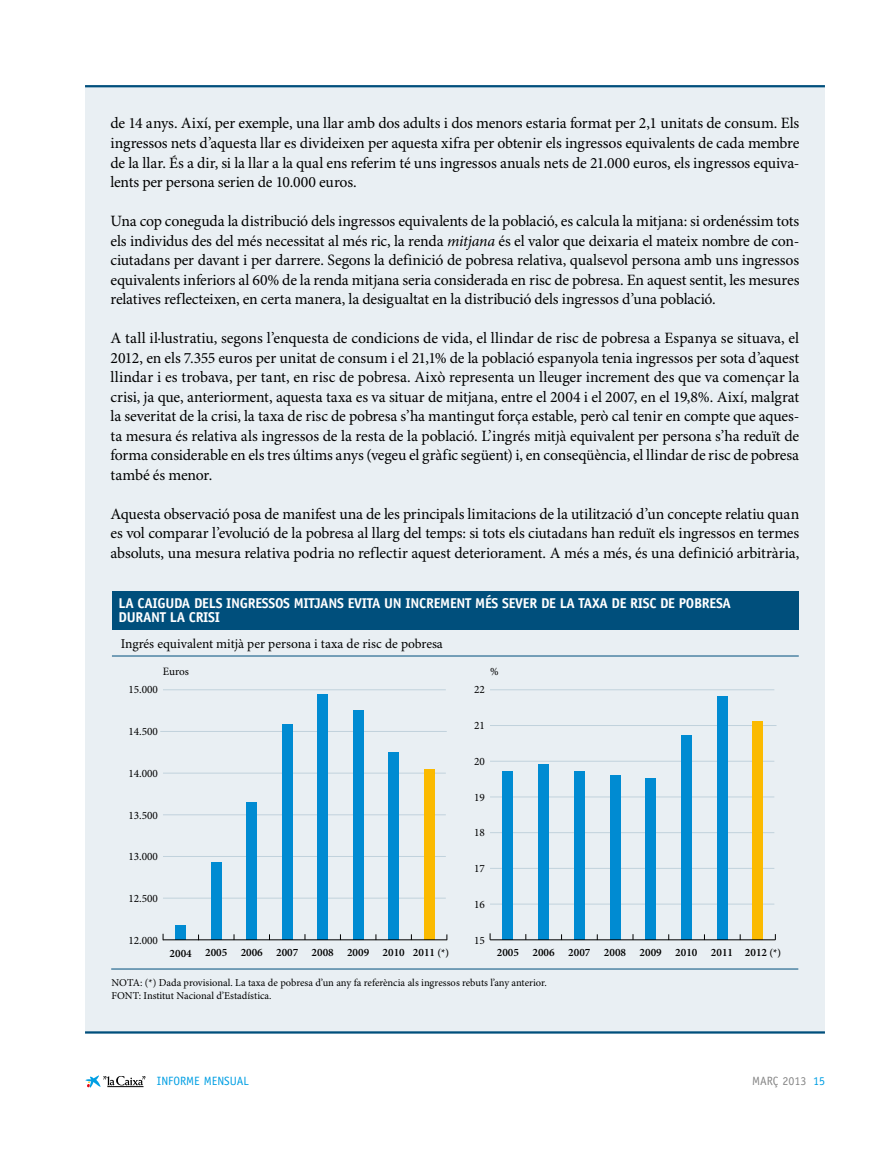
<style>
.page{position:relative;width:893px;height:1149px;background:#fff}
.page>*{position:absolute;margin:0;border:0;box-sizing:border-box;transform-origin:0 0}
.t1{font:15.75px/19.5px "Minion Pro";letter-spacing:-.01em;color:#000;text-align:justify}
.t2{font:700 14.25px/14.2px "Officina Sans Std";letter-spacing:-.02em;color:#fff}
.t3{font:13.5px "Minion Pro";color:#000}
.t4{font:12px "Officina Sans Std";color:#009fe3}
.t5{font:12px "Officina Sans Std";color:#878787}
.t6{font:600 11.25px "Minion Pro";color:#000}
.t7{font:11.25px "Minion Pro";color:#000}
.t8{font:10.5px/13.5px "Minion Pro";letter-spacing:-.005em;color:#000}
.s1{font-style:italic}
.s2{font-size:10.5px}
.s3{color:#009fe3}
</style>
<div class="page">
<svg style="left:85px;top:1075px;width:60px;height:12px"></svg>
<div style="left:85px;top:85px;width:740px;height:948px;background:#e9eff3"></div>
<hr style="left:85px;top:85px;width:740px;height:2px;background:#004f7c">
<hr style="left:85px;top:1030px;width:740px;height:3px;background:#004f7c">
<div style="left:112px;top:591px;width:687px;height:38px;background:#004f7c"></div>
<hr style="left:111px;top:968px;width:687px;height:1px;background:#004f7c">
<hr style="left:112px;top:655px;width:687px;height:1px;background:#004f7c">
<hr style="left:163px;top:689px;width:283px;height:1px;background:#c1d2dc">
<hr style="left:163px;top:814px;width:283px;height:1px;background:#c1d2dc">
<hr style="left:163px;top:856px;width:283px;height:1px;background:#c1d2dc">
<hr style="left:163px;top:897px;width:283px;height:1px;background:#c1d2dc">
<hr style="left:163px;top:772px;width:283px;height:1px;background:#c1d2dc">
<hr style="left:160px;top:731px;width:287px;height:1px;background:#c1d2dc">
<div style="left:175px;top:924px;width:11px;height:15px;background:#008bd2"></div>
<div style="left:211px;top:862px;width:11px;height:77px;background:#008bd2"></div>
<div style="left:246px;top:801px;width:11px;height:138px;background:#008bd2"></div>
<div style="left:282px;top:724px;width:11px;height:215px;background:#008bd2"></div>
<div style="left:317px;top:693px;width:11px;height:246px;background:#008bd2"></div>
<div style="left:353px;top:710px;width:10px;height:229px;background:#008bd2"></div>
<div style="left:388px;top:752px;width:11px;height:187px;background:#008bd2"></div>
<div style="left:424px;top:768px;width:10px;height:171px;background:#fbba00"></div>
<hr style="left:163px;top:939px;width:284px;height:1px;background:#000">
<hr style="left:490px;top:689px;width:284px;height:1px;background:#c1d2dc">
<hr style="left:490px;top:796px;width:284px;height:1px;background:#c1d2dc">
<hr style="left:490px;top:867px;width:284px;height:1px;background:#c1d2dc">
<hr style="left:490px;top:832px;width:284px;height:1px;background:#c1d2dc">
<hr style="left:490px;top:903px;width:284px;height:1px;background:#c1d2dc">
<hr style="left:490px;top:760px;width:284px;height:1px;background:#c1d2dc">
<hr style="left:490px;top:725px;width:286px;height:1px;background:#c1d2dc">
<div style="left:503px;top:771px;width:10px;height:168px;background:#008bd2"></div>
<div style="left:538px;top:764px;width:11px;height:175px;background:#008bd2"></div>
<div style="left:574px;top:771px;width:11px;height:168px;background:#008bd2"></div>
<div style="left:610px;top:774px;width:10px;height:165px;background:#008bd2"></div>
<div style="left:645px;top:778px;width:11px;height:161px;background:#008bd2"></div>
<div style="left:681px;top:735px;width:11px;height:204px;background:#008bd2"></div>
<div style="left:717px;top:696px;width:10px;height:243px;background:#008bd2"></div>
<div style="left:752px;top:721px;width:11px;height:218px;background:#fbba00"></div>
<hr style="left:490px;top:939px;width:285px;height:1px;background:#000">
<p class="t1" style="left:111px;top:114px;width:690px">de 14 anys. Així, per exemple, una llar amb dos adults i dos menors estaria format per 2,1 unitats de consum. Els ingressos nets d’aquesta llar es divideixen per aquesta xifra per obtenir els ingressos equivalents de cada membre de la llar. És a dir, si la llar a la qual ens referim té uns ingressos anuals nets de 21.000 euros, els ingressos equiva&shy;lents per persona serien de 10.000 euros.</p>
<p class="t1" style="left:111px;top:212px;width:690px">Una cop coneguda la distribució dels ingressos equivalents de la població, es calcula la mitjana: si ordenéssim tots els individus des del més necessitat al més ric, la renda <span class="s1">mitjana</span> és el valor que deixaria el mateix nombre de con&shy;ciutadans per davant i per darrere. Segons la definició de pobresa relativa, qualsevol persona amb uns ingressos equivalents inferiors al 60% de la renda mitjana seria considerada en risc de pobresa. En aquest sentit, les mesures relatives reflecteixen, en certa manera, la desigualtat en la distribució dels ingressos d’una població.</p>
<p class="t1" style="left:111px;top:329px;width:690px">A tall il·lustratiu, segons l’enquesta de condicions de vida, el llindar de risc de pobresa a Espanya se situava, el 2012, en els 7.355 euros per unitat de consum i el 21,1% de la població espanyola tenia ingressos per sota d’aquest llindar i es trobava, per tant, en risc de pobresa. Això representa un lleuger increment des que va començar la crisi, ja que, anteriorment, aquesta taxa es va situar de mitjana, entre el 2004 i el 2007, en el 19,8%. Així, malgrat la severitat de la crisi, la taxa de risc de pobresa s’ha mantingut força estable, però cal tenir en compte que aques&shy;ta mesura és relativa als ingressos de la resta de la població. L’ingrés mitjà equivalent per persona s’ha reduït de forma considerable en els tres últims anys (vegeu el gràfic següent) i, en conseqüència, el llindar de risc de pobresa també és menor.</p>
<p class="t1" style="left:111px;top:504px;width:690px">Aquesta observació posa de manifest una de les principals limitacions de la utilització d’un concepte relatiu quan es vol comparar l’evolució de la pobresa al llarg del temps: si tots els ciutadans han reduït els ingressos en termes absoluts, una mesura relativa podria no reflectir aquest deteriorament. A més a més, és una definició arbitrària,</p>
<p class="t2" style="left:119px;top:595px;width:614px">LA CAIGUDA DELS INGRESSOS MITJANS EVITA UN INCREMENT MÉS SEVER DE LA TAXA DE RISC DE POBRESA<br>DURANT LA CRISI</p>
<p class="t3" style="left:121px;top:635px;width:324px">Ingrés equivalent mitjà per persona i taxa de risc de pobresa</p>
<p class="t7" style="left:163px;top:665px;width:27px">Euros</p>
<p class="t7" style="left:128px;top:682px;width:31px">15.000</p>
<p class="t7" style="left:128px;top:724px;width:31px">14.500</p>
<p class="t7" style="left:128px;top:766px;width:31px">14.000</p>
<p class="t7" style="left:128px;top:808px;width:31px">13.500</p>
<p class="t7" style="left:128px;top:849px;width:31px">13.000</p>
<p class="t7" style="left:128px;top:891px;width:31px">12.500</p>
<p class="t7" style="left:128px;top:933px;width:31px">12.000</p>
<p class="t6" style="left:170px;top:945px;width:281px">2004 2005 2006 2007 2008 2009 2010 2011 <span class="s2">(*)</span></p>
<p class="t7" style="left:490px;top:665px;width:10px">%</p>
<p class="t7" style="left:474px;top:682px;width:12px">22</p>
<p class="t7" style="left:474px;top:718px;width:12px">21</p>
<p class="t7" style="left:474px;top:754px;width:12px">20</p>
<p class="t7" style="left:474px;top:790px;width:12px">19</p>
<p class="t7" style="left:474px;top:825px;width:12px">18</p>
<p class="t7" style="left:474px;top:861px;width:12px">17</p>
<p class="t7" style="left:474px;top:897px;width:12px">16</p>
<p class="t7" style="left:474px;top:933px;width:12px">15</p>
<p class="t6" style="left:497px;top:945px;width:286px">2005 2006 2007 2008 2009 2010 2011 2012 <span class="s2">(*)</span></p>
<p class="t8" style="left:112px;top:975px;width:437px">NOTA: (*) Dada provisional. La taxa de pobresa d’un any fa referència als ingressos rebuts l’any anterior.<br>FONT: Institut Nacional d’Estadística.</p>
<p class="t4" style="left:157px;top:1073px;width:93px">INFORME MENSUAL</p>
<p class="t5" style="left:752px;top:1073px;width:74px">MARÇ 2013 <span class="s3">15</span></p>
</div>
